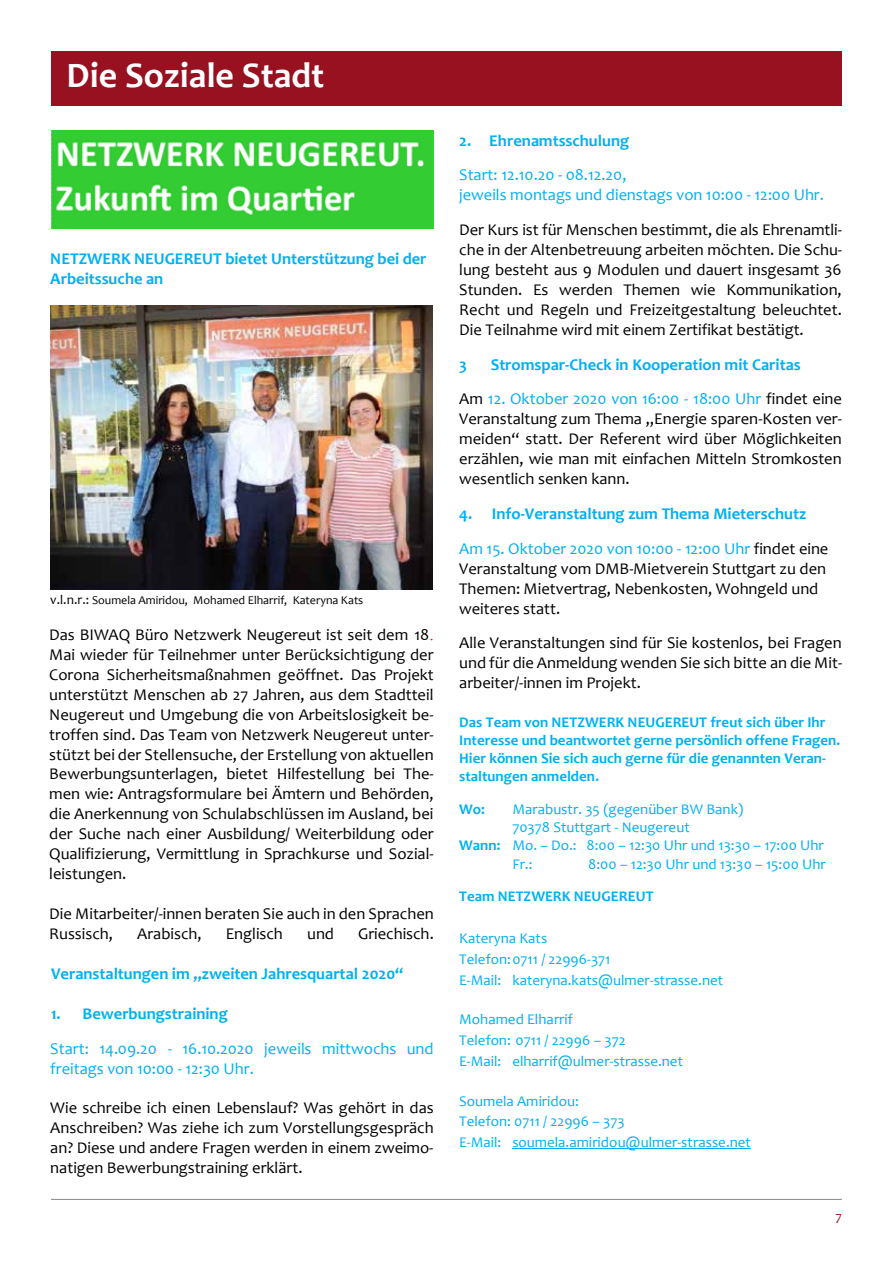
<style>
.page{position:relative;width:893px;height:1263px;background:#fff}
.page>*{position:absolute;margin:0;border:0;box-sizing:border-box;transform-origin:0 0}
.t1{font:700 36px "Candara";color:#fff}
.t2{font:16.35px/20px "Candara";color:#000;text-align:justify}
.t3{font:700 16.35px/34.8px "Candara";color:#00b0f0}
.t4{font:16.35px/20px "Candara";color:#00b0f0}
.t5{font:14.85px/20.9px "Candara";color:#00b0f0}
.t6{font:700 14.85px/18.1px "Candara";color:#00b0f0}
.t7{font:13.5px "Candara";color:#971120}
.t8{font:12px "Candara";letter-spacing:-.005em;color:#000}
.s1{font-size:13.35px}
.s2{font-family:"Times New Roman";font-size:17.85px;color:#f00}
.s3{font-weight:400;color:#000}
.s4{font-weight:400}
.s5{font-weight:700}
</style>
<div class="page">
<div style="left:51px;top:51px;width:791px;height:54px;background:#971120"></div>
<hr style="left:51px;top:1199px;width:791px;height:1px;background:#878787">
<hr style="left:512px;top:1148px;width:239px;height:1px;background:#00b0f0">
<img style="left:51px;top:130px;width:383px;height:99px">
<img style="left:50px;top:305px;width:383px;height:284px">
<h1 class="t1" style="left:67px;top:54px;width:259px">Die Soziale Stadt</h1>
<p class="t3" style="left:50px;top:249px;width:378px;line-height:20px">NETZWERK NEUGEREUT bietet Unterstützung bei der<br>Arbeitssuche an</p>
<p class="t8" style="left:50px;top:592px;width:314px"><span class="s1">v.l.n.r.:</span> Soumela Amiridou, Mohamed Elharrif, Kateryna Kats</p>
<p class="t2" style="left:49px;top:624px;width:386px">Das BIWAQ Büro Netzwerk Neugereut ist seit dem 18<span class="s2">.<br></span>Mai wieder für Teilnehmer unter Berücksichtigung der Corona Sicherheitsmaßnahmen geöffnet. Das Projekt unterstützt Menschen ab 27 Jahren, aus dem Stadtteil Neugereut und Umgebung die von Arbeitslosigkeit be&shy;troffen sind. Das Team von Netzwerk Neugereut unter&shy;stützt bei der Stellensuche, der Erstellung von aktuellen Bewerbungsunterlagen, bietet Hilfestellung bei The&shy;men wie: Antragsformulare bei Ämtern und Behörden, die Anerkennung von Schulabschlüssen im Ausland, bei der Suche nach einer Ausbildung/ Weiterbildung oder Qualifizierung, Vermittlung in Sprachkurse und Sozial&shy;leistungen.</p>
<p class="t2" style="left:49px;top:904px;width:386px">Die Mitarbeiter/-innen beraten Sie auch in den Sprachen<br>Russisch,</p>
<p class="t2" style="left:137px;top:924px;width:66px">Arabisch,</p>
<p class="t2" style="left:226px;top:924px;width:59px">Englisch</p>
<p class="t2" style="left:307px;top:924px;width:28px">und</p>
<p class="t2" style="left:358px;top:924px;width:77px">Griechisch.</p>
<p class="t3" style="left:51px;top:956px;width:354px">Veranstaltungen im „zweiten Jahresquartal 2020“</p>
<p class="t3" style="left:51px;top:996px;width:178px">1. Bewerbungstraining</p>
<p class="t4" style="left:50px;top:1038px;width:385px">Start: 14.09.20 - 16.10.2020 jeweils mittwochs und freitags von 10:00 - 12:30 Uhr.</p>
<p class="t2" style="left:50px;top:1098px;width:385px">Wie schreibe ich einen Lebenslauf? Was gehört in das Anschreiben? Was ziehe ich zum Vorstellungsgespräch an? Diese und andere Fragen werden in einem zweimo&shy;natigen Bewerbungstraining erklärt.</p>
<p class="t3" style="left:459px;top:123px;width:171px">2. Ehrenamtsschulung</p>
<p class="t4" style="left:459px;top:165px;width:366px">Start: 12.10.20 - 08.12.20,<br>jeweils montags und dienstags von 10:00 - 12:00 Uhr.</p>
<p class="t2" style="left:459px;top:220px;width:384px">Der Kurs ist für Menschen bestimmt, die als Ehrenamtli&shy;che in der Altenbetreuung arbeiten möchten. Die Schu&shy;lung besteht aus 9 Modulen und dauert insgesamt 36<br>Stunden. Es werden Themen wie Kommunikation, Recht und Regeln und Freizeitgestaltung beleuchtet.<br>Die Teilnahme wird mit einem Zertifikat bestätigt.</p>
<p class="t3" style="left:459px;top:347px;width:9px">3</p>
<p class="t3" style="left:459px;top:347px;width:384px;text-align:center">Stromspar-Check in Kooperation mit Caritas<br><span class="s3">Am</span> <span class="s4">12. Oktober 2020 von 16:00 - 18:00 Uhr</span> <span class="s3">findet eine</span></p>
<p class="t2" style="left:459px;top:409px;width:384px">Veranstaltung zum Thema „Energie sparen-Kosten ver&shy;meiden“ statt. Der Referent wird über Möglichkeiten erzählen, wie man mit einfachen Mitteln Stromkosten wesentlich senken kann.</p>
<p class="t3" style="left:459px;top:496px;width:371px">4. Info-Veranstaltung zum Thema Mieterschutz<br><span class="s4">Am 15. Oktober 2020 von 10:00 - 12:00 Uhr</span> <span class="s3">findet eine</span></p>
<p class="t2" style="left:459px;top:558px;width:368px;text-align:left">Veranstaltung vom DMB-Mietverein Stuttgart zu den<br>Themen: Mietvertrag, Nebenkosten, Wohngeld und weiteres statt.</p>
<p class="t2" style="left:459px;top:633px;width:384px">Alle Veranstaltungen sind für Sie kostenlos, bei Fragen und für die Anmeldung wenden Sie sich bitte an die Mit&shy;arbeiter/-innen im Projekt.</p>
<p class="t6" style="left:459px;top:713px;width:382px">Das Team von NETZWERK NEUGEREUT freut sich über Ihr Interesse und beantwortet gerne persönlich offene Fragen.<br>Hier können Sie sich auch gerne für die genannten Veran&shy;staltungen anmelden.</p>
<p class="t6" style="left:459px;top:800px;width:27px">Wo:</p>
<p class="t5" style="left:512px;top:799px;width:233px">Marabustr. 35 (gegenüber BW Bank)</p>
<p class="t5" style="left:512px;top:817px;width:179px">70378 Stuttgart - Neugereut</p>
<p class="t5" style="left:459px;top:835px;width:366px"><span class="s5">Wann:</span> Mo. – Do.: 8:00 – 12:30 Uhr und 13:30 – 17:00 Uhr</p>
<p class="t5" style="left:512px;top:853px;width:22px">Fr.:</p>
<p class="t5" style="left:588px;top:853px;width:239px">8:00 – 12:30 Uhr und 13:30 – 15:00 Uhr</p>
<p class="t6" style="left:459px;top:887px;width:196px">Team NETZWERK NEUGEREUT</p>
<p class="t5" style="left:459px;top:927px;width:265px">Kateryna Kats<br>Telefon:0711 / 22996-371<br>E-Mail: kateryna.kats@ulmer-strasse.net</p>
<p class="t5" style="left:459px;top:1009px;width:225px">Mohamed Elharrif<br>Telefon: 0711 / 22996 – 372<br>E-Mail: elharrif@ulmer-strasse.net</p>
<p class="t5" style="left:459px;top:1090px;width:293px">Soumela Amiridou:<br>Telefon: 0711 / 22996 – 373<br>E-Mail: soumela.amiridou@ulmer-strasse.net</p>
<p class="t7" style="left:836px;top:1208px;width:8px">7</p>
</div>
